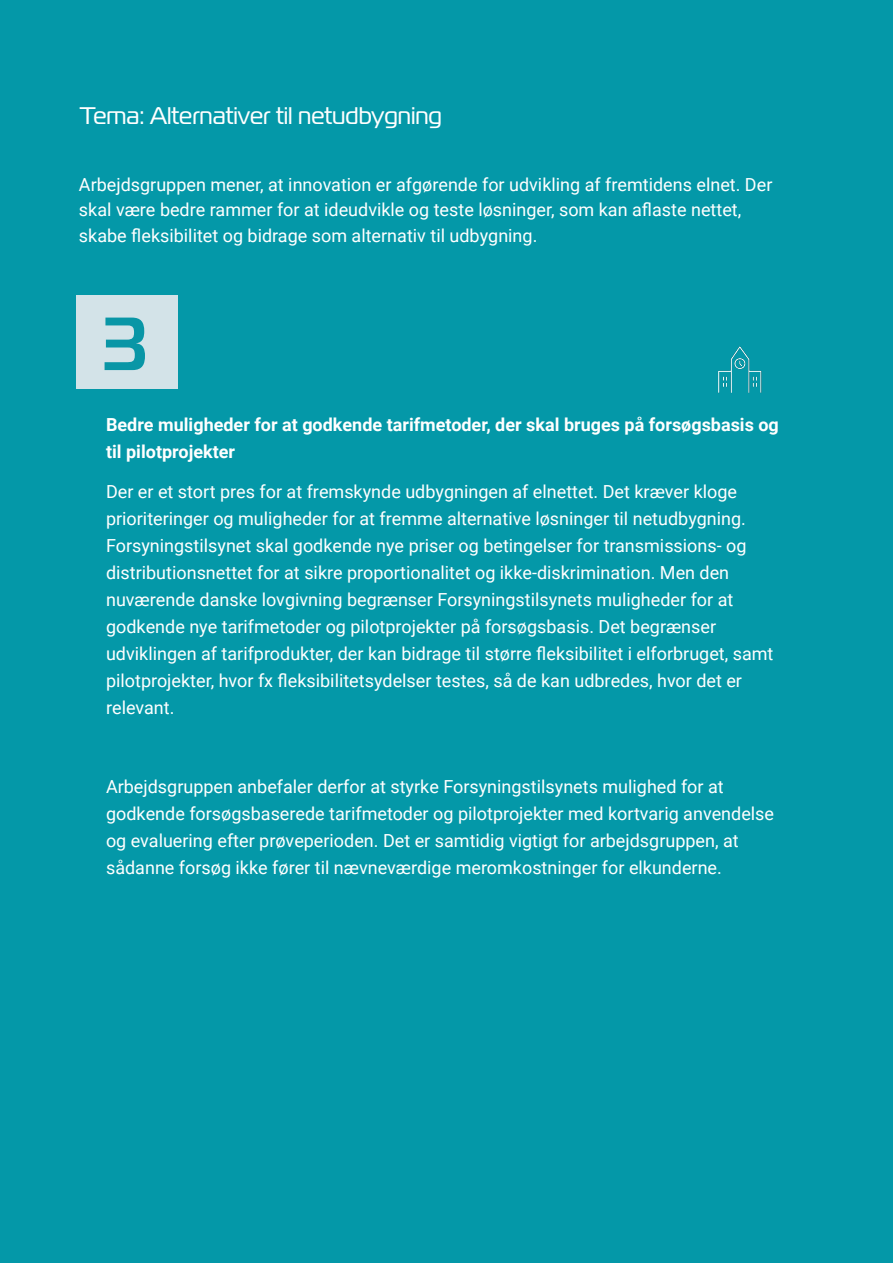
<style>
.page{position:relative;width:893px;height:1263px;background:#0498a8}
.page>*{position:absolute;margin:0;border:0;box-sizing:border-box;transform-origin:0 0}
.t1{font:500 75px "Magistral";color:#0996a6}
.t2{font:24px "Magistral";color:#fff}
.t3{font:18px/27px "Roboto";color:#fff}
.t4{font:700 18px/27px "Roboto";color:#fff}
</style>
<div class="page">
<div style="left:77px;top:295px;width:101px;height:93px;background:#d3e3e8"></div>
<img style="left:718px;top:346px;width:44px;height:47px">
<h2 class="t2" style="left:80px;top:101px;width:364px">Tema: Alternativer til netudbygning</h2>
<p class="t3" style="left:79px;top:171px;width:695px;line-height:25.5px">Arbejdsgruppen mener, at innovation er afgørende for udvikling af fremtidens elnet. Der skal være bedre rammer for at ideudvikle og teste løsninger, som kan aflaste nettet, skabe fleksibilitet og bidrage som alternativ til udbygning.</p>
<h1 class="t1" style="left:102px;top:298px;width:48px">3</h1>
<p class="t4" style="left:106px;top:410px;width:674px">Bedre muligheder for at godkende tarifmetoder, der skal bruges på forsøgsbasis og til pilotprojekter</p>
<p class="t3" style="left:106px;top:477px;width:669px">Der er et stort pres for at fremskynde udbygningen af elnettet. Det kræver kloge prioriteringer og muligheder for at fremme alternative løsninger til netudbygning.<br>Forsyningstilsynet skal godkende nye priser og betingelser for transmissions- og distributionsnettet for at sikre proportionalitet og ikke-diskrimination. Men den nuværende danske lovgivning begrænser Forsyningstilsynets muligheder for at godkende nye tarifmetoder og pilotprojekter på forsøgsbasis. Det begrænser udviklingen af tarifprodukter, der kan bidrage til større fleksibilitet i elforbruget, samt pilotprojekter, hvor fx fleksibilitetsydelser testes, så de kan udbredes, hvor det er relevant.</p>
<p class="t3" style="left:106px;top:773px;width:670px">Arbejdsgruppen anbefaler derfor at styrke Forsyningstilsynets mulighed for at godkende forsøgsbaserede tarifmetoder og pilotprojekter med kortvarig anvendelse og evaluering efter prøveperioden. Det er samtidig vigtigt for arbejdsgruppen, at sådanne forsøg ikke fører til nævneværdige meromkostninger for elkunderne.</p>
</div>
